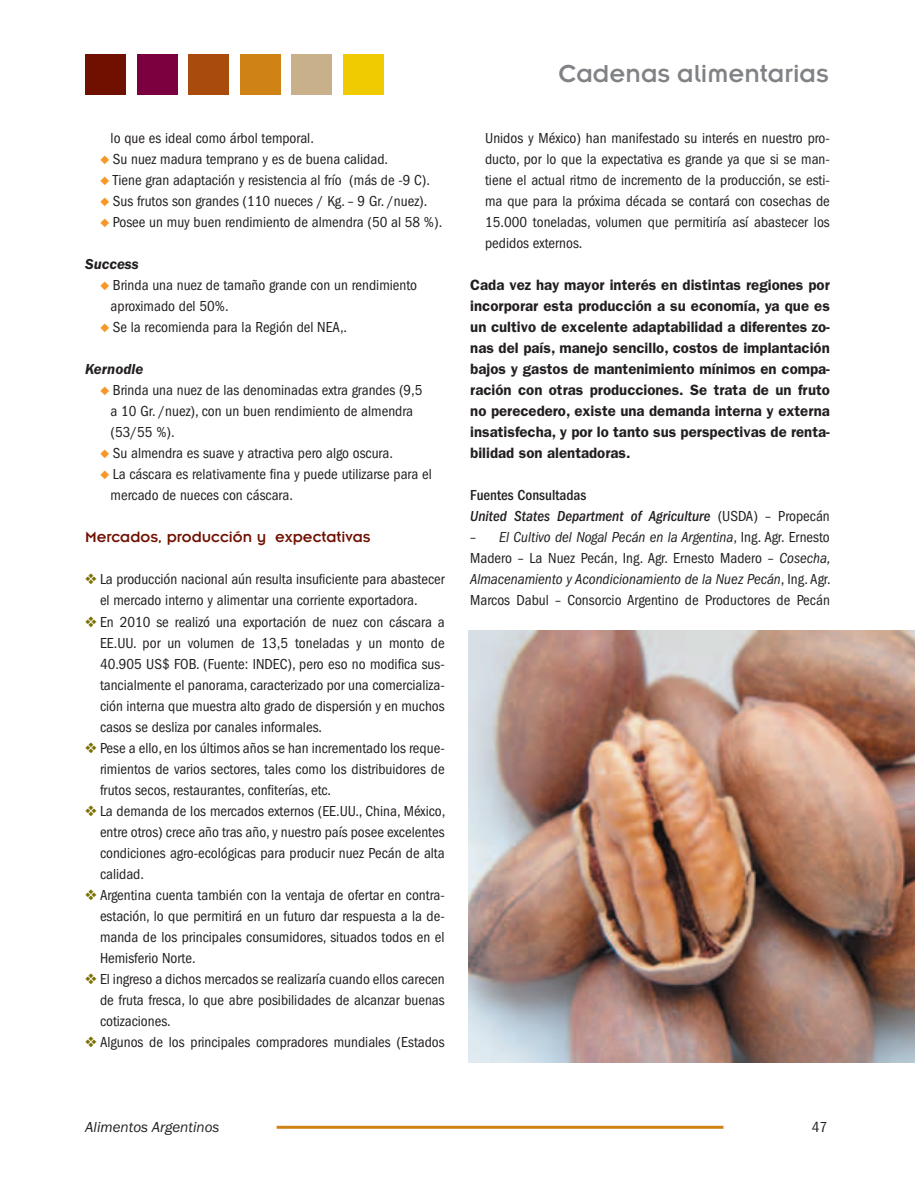
<style>
.page{position:relative;width:915px;height:1191px;background:#fff}
.page>*{position:absolute;margin:0;border:0;box-sizing:border-box;transform-origin:0 0}
.t1{font:27px "Insignia LT Std";color:#808285}
.t2{font:16.5px "Insignia LT Std";color:#6f1000}
.t3{font:condensed 15px/21px "ITC Franklin Gothic Std";color:#231f20;text-align:justify}
.t4{font:600 15px/21px "ITC Franklin Gothic Std";color:#231f20;text-align:justify}
.t5{font:italic 500 condensed 15px/21px "ITC Franklin Gothic Std";color:#231f20}
.t6{font:italic 15px "ITC Franklin Gothic Std";color:#231f20}
.t7{font:italic 600 15px "ITC Franklin Gothic Std";color:#231f20}
.s1{color:#f79727}
.s2{color:#7a6f00}
.s3{font-style:normal}
.s4{font-weight:400;font-style:normal}
.s5{font-style:italic}
</style>
<div class="page">
<div style="left:343px;top:54px;width:41px;height:41px;background:#f0cb02"></div>
<div style="left:291px;top:54px;width:41px;height:41px;background:#c8b08b"></div>
<div style="left:240px;top:54px;width:40px;height:41px;background:#d08315"></div>
<div style="left:188px;top:54px;width:41px;height:41px;background:#a84b0d"></div>
<div style="left:137px;top:54px;width:40px;height:41px;background:#7c0040"></div>
<div style="left:85px;top:54px;width:41px;height:41px;background:#6f1000"></div>
<hr style="left:276px;top:1125px;width:447px;height:3px;background:#d08315">
<img style="left:468px;top:630px;width:446px;height:432px">
<p class="t3" style="left:111px;top:128px;width:205px">lo que es ideal como árbol temporal.</p>
<p class="t3" style="left:100px;top:149px;width:289px"><span class="s1">◆</span> Su nuez madura temprano y es de buena calidad.</p>
<p class="t3" style="left:100px;top:170px;width:331px"><span class="s1">◆</span> Tiene gran adaptación y resistencia al frío (más de -9 C).</p>
<p class="t3" style="left:100px;top:191px;width:329px"><span class="s1">◆</span> Sus frutos son grandes (110 nueces / Kg. – 9 Gr. /nuez).</p>
<p class="t3" style="left:100px;top:212px;width:344px"><span class="s1">◆</span> Posee un muy buen rendimiento de almendra (50 al 58 %).</p>
<p class="t7" style="left:85px;top:256px;width:55px">Success</p>
<p class="t3" style="left:111px;top:275px;width:308px;text-indent:-11px"><span class="s1">◆</span> Brinda una nuez de tamaño grande con un rendimiento aproximado del 50%.</p>
<p class="t3" style="left:100px;top:317px;width:249px"><span class="s1">◆</span> Se la recomienda para la Región del NEA,.</p>
<p class="t7" style="left:85px;top:361px;width:60px">Kernodle</p>
<p class="t3" style="left:111px;top:380px;width:313px;text-align:left;text-indent:-11px"><span class="s1">◆</span> Brinda una nuez de las denominadas extra grandes (9,5 a 10 Gr. /nuez), con un buen rendimiento de almendra (53/55 %).</p>
<p class="t3" style="left:100px;top:443px;width:294px"><span class="s1">◆</span> Su almendra es suave y atractiva pero algo oscura.</p>
<p class="t3" style="left:111px;top:464px;width:322px;text-indent:-11px"><span class="s1">◆</span> La cáscara es relativamente fina y puede utilizarse para el mercado de nueces con cáscara.</p>
<p class="t2" style="left:85px;top:529px;width:287px">Mercados, producción y expectativas</p>
<p class="t3" style="left:100px;top:569px;width:346px;text-indent:-15px"><span class="s2">❖</span> La producción nacional aún resulta insuficiente para abastecer el mercado interno y alimentar una corriente exportadora.</p>
<p class="t3" style="left:100px;top:611px;width:346px;text-indent:-15px"><span class="s2">❖</span> En 2010 se realizó una exportación de nuez con cáscara a EE.UU. por un volumen de 13,5 toneladas y un monto de 40.905 US$ FOB. (Fuente: INDEC), pero eso no modifica sus&shy;tancialmente el panorama, caracterizado por una comercializa&shy;ción interna que muestra alto grado de dispersión y en muchos casos se desliza por canales informales.</p>
<p class="t3" style="left:100px;top:737px;width:346px;text-indent:-15px"><span class="s2">❖</span> Pese a ello, en los últimos años se han incrementado los reque&shy;rimientos de varios sectores, tales como los distribuidores de frutos secos, restaurantes, confiterías, etc.</p>
<p class="t3" style="left:100px;top:800px;width:347px;text-indent:-15px"><span class="s2">❖</span> La demanda de los mercados externos (EE.UU., China, México, entre otros) crece año tras año, y nuestro país posee excelentes condiciones agro-ecológicas para producir nuez Pecán de alta calidad.</p>
<p class="t3" style="left:100px;top:884px;width:346px;text-indent:-15px"><span class="s2">❖</span> Argentina cuenta también con la ventaja de ofertar en contra&shy;estación, lo que permitirá en un futuro dar respuesta a la de&shy;manda de los principales consumidores, situados todos en el Hemisferio Norte.</p>
<p class="t3" style="left:100px;top:968px;width:346px;text-indent:-15px"><span class="s2">❖</span> El ingreso a dichos mercados se realizaría cuando ellos carecen de fruta fresca, lo que abre posibilidades de alcanzar buenas cotizaciones.</p>
<p class="t3" style="left:85px;top:1031px;width:361px"><span class="s2">❖</span> Algunos de los principales compradores mundiales (Estados</p>
<h1 class="t1" style="left:558px;top:60px;width:271px">Cadenas alimentarias</h1>
<p class="t3" style="left:485px;top:128px;width:346px">Unidos y México) han manifestado su interés en nuestro pro&shy;ducto, por lo que la expectativa es grande ya que si se man&shy;tiene el actual ritmo de incremento de la producción, se esti&shy;ma que para la próxima década se contará con cosechas de 15.000 toneladas, volumen que permitiría así abastecer los pedidos externos.</p>
<p class="t4" style="left:470px;top:275px;width:361px">Cada vez hay mayor interés en distintas regiones por incorporar esta producción a su economía, ya que es un cultivo de excelente adaptabilidad a diferentes zo&shy;nas del país, manejo sencillo, costos de implantación bajos y gastos de mantenimiento mínimos en compa&shy;ración con otras producciones. Se trata de un fruto no perecedero, existe una demanda interna y externa insatisfecha, y por lo tanto sus perspectivas de renta&shy;bilidad son alentadoras.</p>
<p class="t5" style="left:470px;top:485px;width:361px"><span class="s3">Fuentes Consultadas<br></span>United States Department of Agriculture <span class="s4">(USDA) – Propecán</span></p>
<p class="t3" style="left:470px;top:527px;width:362px">– <span class="s5">El Cultivo del Nogal Pecán en la Argentina</span>, Ing. Agr. Ernesto Madero – La Nuez Pecán, Ing. Agr. Ernesto Madero – <span class="s5">Cosecha, Almacenamiento y Acondicionamiento de la Nuez Pecán</span>, Ing. Agr.<br>Marcos Dabul – Consorcio Argentino de Productores de Pecán</p>
<p class="t6" style="left:85px;top:1119px;width:136px">Alimentos Argentinos</p>
<p class="t3" style="left:811px;top:1117px;width:17px">47</p>
</div>
